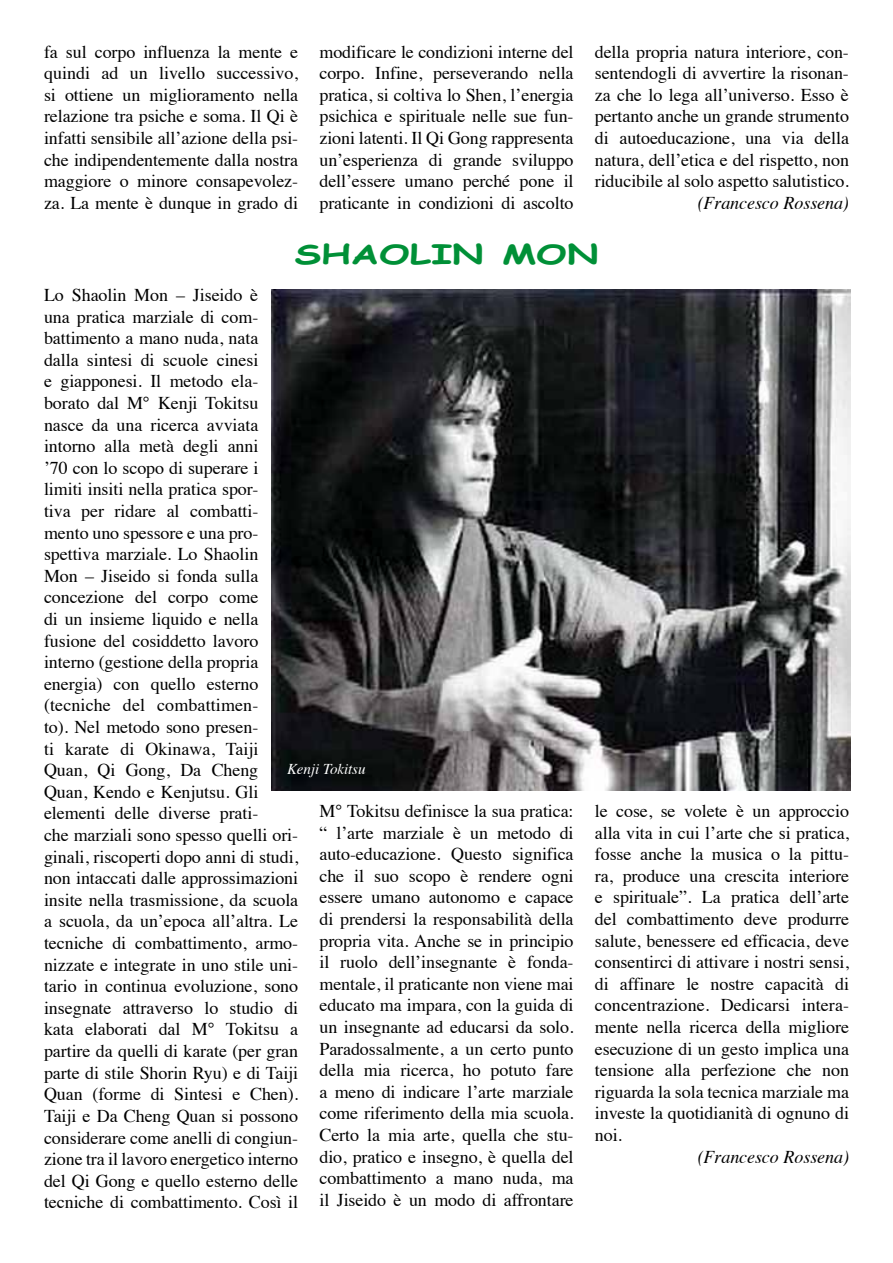
<style>
.page{position:relative;width:893px;height:1263px;background:#fff}
.page>*{position:absolute;margin:0;border:0;box-sizing:border-box;transform-origin:0 0}
.t1{font:700 27px "Comic Sans MS";color:#009037;scale:1.43 1}
.t2{font:18px/21.6px "Times";letter-spacing:-.005em;color:#000;text-align:justify}
.t3{font:italic 18px "Times";letter-spacing:-.005em;color:#000}
.t4{font:italic 15px "Times";letter-spacing:-.005em;color:#fff}
</style>
<div class="page">
<img style="left:271px;top:289px;width:579px;height:502px">
<p class="t2" style="left:44px;top:39px;width:256px">fa sul corpo influenza la mente e quindi ad un livello successivo, si ottiene un miglioramento nella relazione tra psiche e soma. Il Qi è infatti sensibile all’azione della psi&shy;che indipendentemente dalla nostra maggiore o minore consapevolez&shy;za. La mente è dunque in grado di</p>
<p class="t2" style="left:319px;top:39px;width:256px">modificare le condizioni interne del corpo. Infine, perseverando nella pratica, si coltiva lo Shen, l’energia psichica e spirituale nelle sue fun&shy;zioni latenti. Il Qi Gong rappresenta un’esperienza di grande sviluppo dell’essere umano perché pone il praticante in condizioni di ascolto</p>
<p class="t2" style="left:595px;top:39px;width:256px">della propria natura interiore, con&shy;sentendogli di avvertire la risonan&shy;za che lo lega all’universo. Esso è pertanto anche un grande strumento di autoeducazione, una via della natura, dell’etica e del rispetto, non riducibile al solo aspetto salutistico.</p>
<p class="t3" style="left:698px;top:187px;width:153px">(Francesco Rossena)</p>
<h1 class="t1" style="left:294px;top:234px;width:214px">SHAOLIN MON</h1>
<p class="t2" style="left:44px;top:283px;width:256px;text-align:left">Lo Shaolin Mon – Jiseido è<br>una pratica marziale di com&shy;battimento a mano nuda, nata<br>dalla sintesi di scuole cinesi<br>e giapponesi. Il metodo ela&shy;borato dal M° Kenji Tokitsu nasce da una ricerca avviata intorno alla metà degli anni<br>’70 con lo scopo di superare i limiti insiti nella pratica spor-<br>tiva per ridare al combatti&shy;mento uno spessore e una pro&shy;spettiva marziale. Lo Shaolin<br>Mon – Jiseido si fonda sulla concezione del corpo come<br>di un insieme liquido e nella fusione del cosiddetto lavoro interno (gestione della propria energia) con quello esterno (tecniche del combattimen-<br>to). Nel metodo sono presen-<br>ti karate di Okinawa, Taiji<br>Quan, Qi Gong, Da Cheng<br>Quan, Kendo e Kenjutsu. Gli elementi delle diverse prati-<br>che marziali sono spesso quelli ori&shy;ginali, riscoperti dopo anni di studi, non intaccati dalle approssimazioni insite nella trasmissione, da scuola a scuola, da un’epoca all’altra. Le tecniche di combattimento, armo&shy;nizzate e integrate in uno stile uni&shy;tario in continua evoluzione, sono insegnate attraverso lo studio di kata elaborati dal M° Tokitsu a partire da quelli di karate (per gran parte di stile Shorin Ryu) e di Taiji<br>Quan (forme di Sintesi e Chen).<br>Taiji e Da Cheng Quan si possono considerare come anelli di congiun&shy;zione tra il lavoro energetico interno del Qi Gong e quello esterno delle tecniche di combattimento. Così il</p>
<p class="t4" style="left:287px;top:756px;width:80px">Kenji Tokitsu</p>
<p class="t2" style="left:319px;top:799px;width:256px">M° Tokitsu definisce la sua pratica: “ l’arte marziale è un metodo di auto-educazione. Questo significa che il suo scopo è rendere ogni essere umano autonomo e capace di prendersi la responsabilità della propria vita. Anche se in principio il ruolo dell’insegnante è fonda&shy;mentale, il praticante non viene mai educato ma impara, con la guida di un insegnante ad educarsi da solo.<br>Paradossalmente, a un certo punto della mia ricerca, ho potuto fare a meno di indicare l’arte marziale come riferimento della mia scuola.<br>Certo la mia arte, quella che stu&shy;dio, pratico e insegno, è quella del combattimento a mano nuda, ma il Jiseido è un modo di affrontare</p>
<p class="t2" style="left:595px;top:799px;width:256px">le cose, se volete è un approccio alla vita in cui l’arte che si pratica, fosse anche la musica o la pittu&shy;ra, produce una crescita interiore e spirituale”. La pratica dell’arte del combattimento deve produrre salute, benessere ed efficacia, deve consentirci di attivare i nostri sensi, di affinare le nostre capacità di concentrazione. Dedicarsi intera&shy;mente nella ricerca della migliore esecuzione di un gesto implica una tensione alla perfezione che non riguarda la sola tecnica marziale ma investe la quotidianità di ognuno di noi.</p>
<p class="t3" style="left:698px;top:1141px;width:153px">(Francesco Rossena)</p>
</div>
